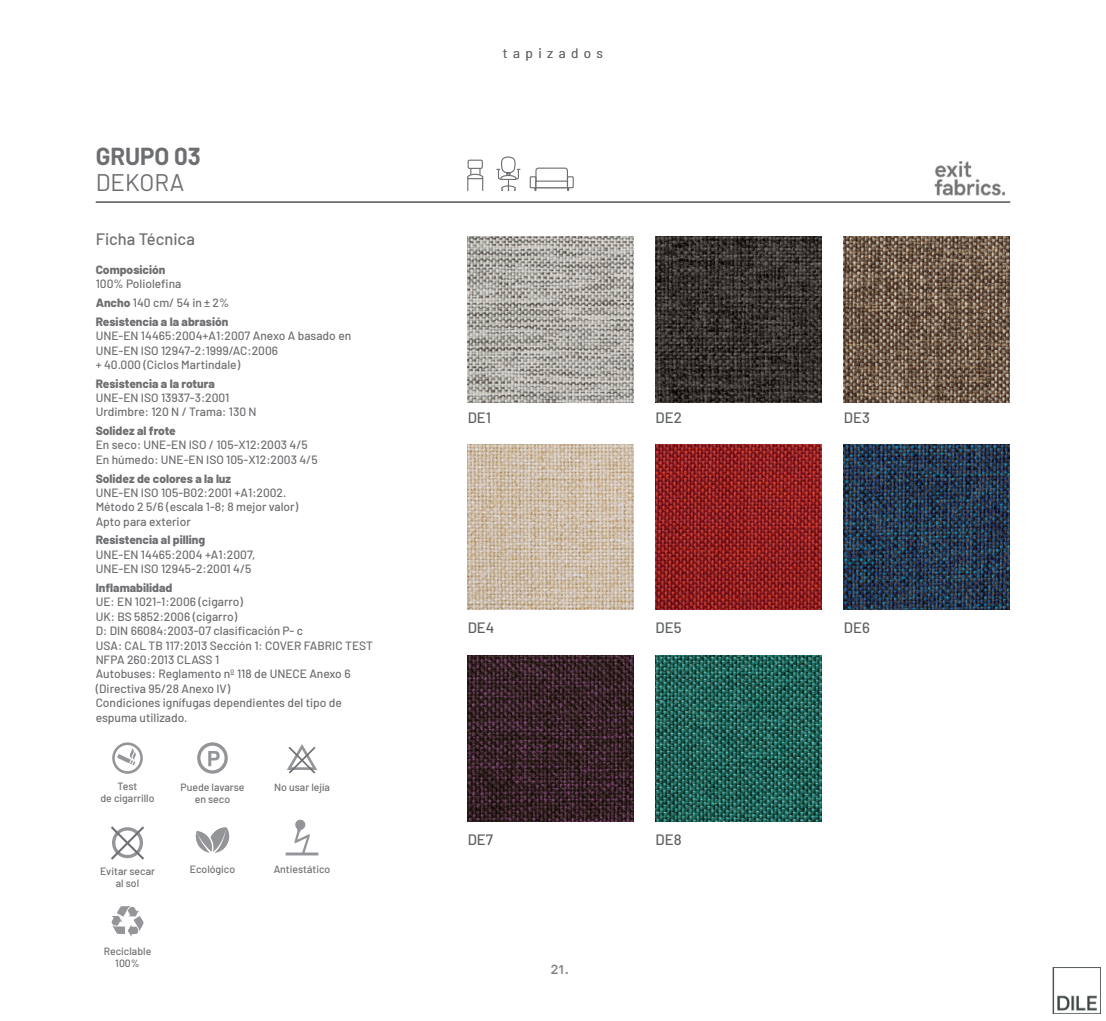
<style>
.page{position:relative;width:1106px;height:1021px;background:#fff}
.page>*{position:absolute;margin:0;border:0;box-sizing:border-box;transform-origin:0 0}
.t1{font:700 24px "Barlow";color:#6d6e71}
.t2{font:24px "Barlow";color:#6d6e71}
.t3{font:500 16.5px "Barlow";color:#6d6e71}
.t4{font:500 15px "Barlow";color:#5d6061}
.t5{font:15px "DIN Medium Alternate";color:#808285}
.t6{font:13.5px "Barlow";letter-spacing:.4em;color:#6d6e71}
.t7{font:500 12px/14.4px "Barlow";color:#6d6e71}
.t8{font:800 12px "Barlow";color:#6d6e71}
.t9{font:500 10.5px/12px "Barlow";color:#6d6e71;text-align:center}
.s1{font-weight:800}
</style>
<div class="page">
<hr style="left:96px;top:202px;width:914px;height:1px;background:#000">
<svg style="left:497px;top:156px;width:23px;height:35px"></svg>
<div style="left:535px;top:167px;width:33px;height:21px;border:1px solid #6d6e71;border-radius:3px"></div>
<div style="left:567px;top:176px;width:7px;height:12px;border:1px solid #6d6e71"></div>
<div style="left:529px;top:176px;width:7px;height:12px;border:1px solid #6d6e71"></div>
<div style="left:535px;top:180px;width:33px;height:8px;background:#fff;border:1px solid #6d6e71"></div>
<svg style="left:467px;top:169px;width:17px;height:21px"></svg>
<div style="left:467px;top:160px;width:16px;height:9px;border:1px solid #6d6e71"></div>
<img style="left:934px;top:161px;width:71px;height:35px">
<svg style="left:286px;top:819px;width:32px;height:36px"></svg>
<img style="left:467px;top:236px;width:166px;height:166px">
<img style="left:655px;top:236px;width:166px;height:166px">
<img style="left:844px;top:236px;width:165px;height:166px">
<img style="left:467px;top:444px;width:166px;height:166px">
<img style="left:655px;top:444px;width:166px;height:166px">
<img style="left:844px;top:444px;width:165px;height:166px">
<img style="left:467px;top:655px;width:166px;height:166px">
<img style="left:655px;top:655px;width:166px;height:166px">
<svg style="left:197px;top:742px;width:31px;height:31px"></svg>
<svg style="left:112px;top:742px;width:31px;height:31px"></svg>
<svg style="left:287px;top:744px;width:30px;height:29px"></svg>
<svg style="left:195px;top:827px;width:34px;height:26px"></svg>
<svg style="left:112px;top:906px;width:31px;height:30px"></svg>
<svg style="left:111px;top:826px;width:33px;height:33px"></svg>
<img style="left:1052px;top:967px;width:48px;height:46px">
<h1 class="t1" style="left:96px;top:139px;width:107px">GRUPO 03</h1>
<h1 class="t2" style="left:96px;top:165px;width:90px">DEKORA</h1>
<h2 class="t3" style="left:96px;top:227px;width:101px">Ficha Técnica</h2>
<p class="t8" style="left:96px;top:261px;width:71px">Composición</p>
<p class="t7" style="left:96px;top:274px;width:135px;line-height:18.6px">100% Poliolefina<br><span class="s1">Ancho</span> 140 cm/ 54 in ± 2%<br><span class="s1">Resistencia a la abrasión</span></p>
<p class="t7" style="left:96px;top:327px;width:257px">UNE-EN 14465:2004+A1:2007 Anexo A basado en<br>UNE-EN ISO 12947-2:1999/AC:2006<br>+ 40.000 (Ciclos Martindale)</p>
<p class="t8" style="left:96px;top:374px;width:121px">Resistencia a la rotura</p>
<p class="t7" style="left:96px;top:389px;width:162px">UNE-EN ISO 13937-3:2001<br>Urdimbre: 120 N / Trama: 130 N</p>
<p class="t8" style="left:96px;top:422px;width:82px">Solidez al frote</p>
<p class="t7" style="left:96px;top:437px;width:223px">En seco: UNE-EN ISO / 105-X12:2003 4/5<br>En húmedo: UNE-EN ISO 105-X12:2003 4/5</p>
<p class="t8" style="left:96px;top:469px;width:137px">Solidez de colores a la luz</p>
<p class="t7" style="left:96px;top:484px;width:204px">UNE-EN ISO 105-B02:2001 +A1:2002.<br>Método 2 5/6 (escala 1-8; 8 mejor valor)<br>Apto para exterior</p>
<p class="t8" style="left:96px;top:531px;width:111px">Resistencia al pilling</p>
<p class="t7" style="left:96px;top:546px;width:161px">UNE-EN 14465:2004 +A1:2007,<br>UNE-EN ISO 12945-2:2001 4/5</p>
<p class="t8" style="left:96px;top:578px;width:78px">Inflamabilidad</p>
<p class="t7" style="left:96px;top:593px;width:279px">UE: EN 1021-1:2006 (cigarro)<br>UK: BS 5852:2006 (cigarro)<br>D: DIN 66084:2003-07 clasificación P- c<br>USA: CAL TB 117:2013 Sección 1: COVER FABRIC TEST NFPA 260:2013 CLASS 1<br>Autobuses: Reglamento nº 118 de UNECE Anexo 6 (Directiva 95/28 Anexo IV)<br>Condiciones ignífugas dependientes del tipo de espuma utilizado.</p>
<p class="t9" style="left:100px;top:779px;width:56px">Test<br>de cigarrillo</p>
<p class="t9" style="left:274px;top:780px;width:57px">No usar lejía</p>
<p class="t9" style="left:180px;top:780px;width:65px">Puede lavarse en seco</p>
<p class="t9" style="left:100px;top:864px;width:56px">Evitar secar al sol</p>
<p class="t9" style="left:104px;top:944px;width:49px">Reciclable<br>100%</p>
<p class="t9" style="left:190px;top:862px;width:47px">Ecológico</p>
<p class="t9" style="left:274px;top:862px;width:58px">Antiestático</p>
<p class="t6" style="left:503px;top:43px;width:102px">tapizados</p>
<p class="t4" style="left:467px;top:406px;width:25px">DE1</p>
<p class="t4" style="left:655px;top:406px;width:28px">DE2</p>
<p class="t4" style="left:844px;top:406px;width:28px">DE3</p>
<p class="t4" style="left:467px;top:616px;width:28px">DE4</p>
<p class="t4" style="left:655px;top:616px;width:28px">DE5</p>
<p class="t4" style="left:844px;top:616px;width:28px">DE6</p>
<p class="t4" style="left:467px;top:828px;width:27px">DE7</p>
<p class="t4" style="left:655px;top:828px;width:28px">DE8</p>
<p class="t5" style="left:550px;top:958px;width:20px">21.</p>
</div>
